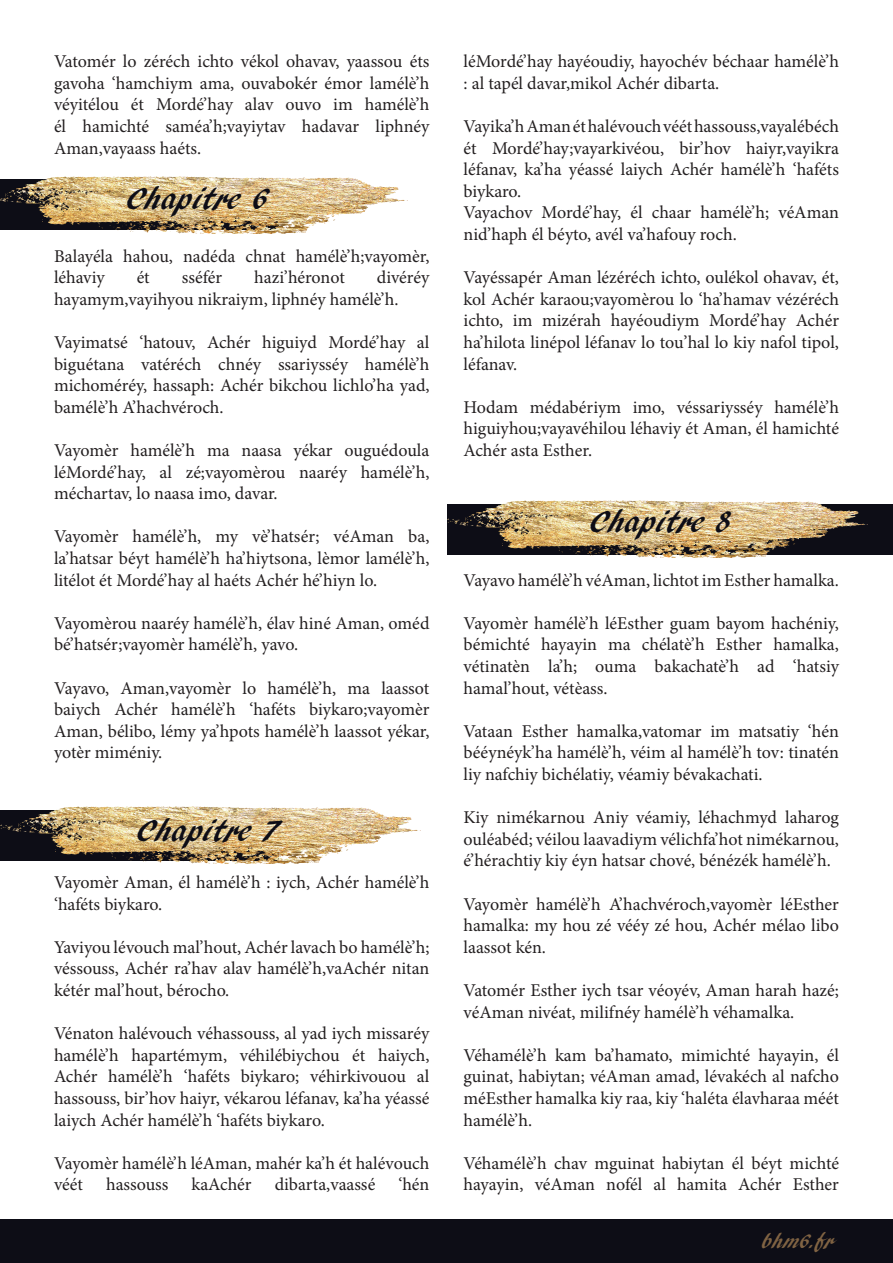
<style>
.page{position:relative;width:893px;height:1263px;background:#fff}
.page>*{position:absolute;margin:0;border:0;box-sizing:border-box;transform-origin:0 0}
.t1{font:700 36px "Minion Pro";color:#231f20}
.t2{font:31.5px "ARBLANCA";color:#0d0d16;scale:1.07 1}
.t3{font:21px "ARBLANCA";color:#806343;scale:1.07 1}
.t4{font:18px/21.6px "Minion Pro";letter-spacing:-.005em;color:#231f20;text-align:justify}
</style>
<div class="page">
<div style="left:0;top:1220px;width:893px;height:43px;background:#0d0d16"></div>
<img style="left:0;top:176px;width:408px;height:57px">
<img style="left:0;top:806px;width:420px;height:57px">
<div style="left:447px;top:504px;width:446px;height:50px;background:#0d0d16"></div>
<img style="left:447px;top:501px;width:421px;height:57px">
<p class="t4" style="left:54px;top:51px;width:377px">Vatomér lo zéréch ichto vékol ohavav, yaassou éts gavoha ‘hamchiym ama, ouvabokér émor lamélè’h véyitélou ét Mordé’hay alav ouvo im hamélè’h él hamichté saméa’h;vayiytav hadavar liphnéy Aman,vayaass haéts.</p>
<h1 class="t1" style="left:54px;top:181px;width:207px">CHAPITRE 6</h1>
<p class="t4" style="left:54px;top:245px;width:377px">Balayéla hahou, nadéda chnat hamélè’h;vayomèr, léhaviy</p>
<h2 class="t2" style="left:126px;top:182px;width:134px">Chapitre 6</h2>
<p class="t4" style="left:54px;top:267px;width:377px;text-indent:323px">divéréy hayamym,vayihyou nikraiym, liphnéy hamélè’h.</p>
<p class="t4" style="left:54px;top:331px;width:377px">Vayimatsé ‘hatouv, Achér higuiyd Mordé’hay al biguétana vatéréch chnéy ssariysséy hamélè’h michoméréy, hassaph: Achér bikchou lichlo’ha yad, bamélè’h A’hachvéroch.</p>
<p class="t4" style="left:54px;top:439px;width:377px">Vayomèr hamélè’h ma naasa yékar ouguédoula léMordé’hay, al zé;vayomèrou naaréy hamélè’h, méchartav, lo naasa imo, davar.</p>
<p class="t4" style="left:54px;top:526px;width:377px">Vayomèr hamélè’h, my vè’hatsér; véAman ba, la’hatsar béyt hamélè’h ha’hiytsona, lèmor lamélè’h, litélot ét Mordé’hay al haéts Achér hé’hiyn lo.</p>
<p class="t4" style="left:54px;top:612px;width:377px">Vayomèrou naaréy hamélè’h, élav hiné Aman, oméd bé’hatsér;vayomèr hamélè’h, yavo.</p>
<p class="t4" style="left:54px;top:677px;width:377px">Vayavo, Aman,vayomèr lo hamélè’h, ma laassot baiych Achér hamélè’h ‘haféts biykaro;vayomèr Aman, bélibo, lémy ya’hpots hamélè’h laassot yékar, yotèr miméniy.</p>
<p class="t4" style="left:137px;top:267px;width:15px">ét</p>
<p class="t4" style="left:182px;top:267px;width:42px">sséfér</p>
<p class="t4" style="left:254px;top:267px;width:92px">hazi’héronot</p>
<h2 class="t2" style="left:137px;top:813px;width:134px">Chapitre 7</h2>
<h1 class="t1" style="left:54px;top:808px;width:207px">CHAPITRE 7</h1>
<p class="t4" style="left:54px;top:871px;width:377px">Vayomèr Aman, él hamélè’h : iych, Achér hamélè’h ‘haféts biykaro.</p>
<p class="t4" style="left:54px;top:936px;width:377px">Yaviyou lévouch mal’hout, Achér lavach bo hamélè’h; véssouss, Achér ra’hav alav hamélè’h,vaAchér nitan kétér mal’hout, bérocho.</p>
<p class="t4" style="left:54px;top:1023px;width:377px">Vénaton halévouch véhassouss, al yad iych missaréy hamélè’h hapartémym, véhilébiychou ét haiych, Achér hamélè’h ‘haféts biykaro; véhirkivouou al hassouss, bir’hov haiyr, vékarou léfanav, ka’ha yéassé laiych Achér hamélè’h ‘haféts biykaro.</p>
<p class="t4" style="left:54px;top:1152px;width:377px">Vayomèr hamélè’h léAman, mahér ka’h ét halévouch véét</p>
<p class="t4" style="left:106px;top:1174px;width:64px">hassouss</p>
<p class="t4" style="left:191px;top:1174px;width:62px">kaAchér</p>
<p class="t4" style="left:275px;top:1174px;width:102px">dibarta,vaassé</p>
<p class="t4" style="left:398px;top:1174px;width:33px">‘hén</p>
<p class="t4" style="left:463px;top:51px;width:377px">léMordé’hay hayéoudiy, hayochév béchaar hamélè’h : al tapél davar,mikol Achér dibarta.</p>
<p class="t4" style="left:463px;top:115px;width:377px;text-align:left">Vayika’h Aman ét halévouch véét hassouss,vayalébéch ét Mordé’hay;vayarkivéou, bir’hov haiyr,vayikra léfanav, ka’ha yéassé laiych Achér hamélè’h ‘haféts biykaro.<br>Vayachov Mordé’hay, él chaar hamélè’h; véAman nid’haph él béyto, avél va’hafouy roch.</p>
<p class="t4" style="left:463px;top:267px;width:377px">Vayéssapér Aman lézéréch ichto, oulékol ohavav, ét, kol Achér karaou;vayomèrou lo ‘ha’hamav vézéréch ichto, im mizérah hayéoudiym Mordé’hay Achér ha’hilota linépol léfanav lo tou’hal lo kiy nafol tipol, léfanav.</p>
<p class="t4" style="left:463px;top:396px;width:377px">Hodam médabériym imo, véssariysséy hamélè’h higuiyhou;vayavéhilou léhaviy ét Aman, él hamichté Achér asta Esther.</p>
<h2 class="t2" style="left:590px;top:504px;width:134px">Chapitre 8</h2>
<p class="t4" style="left:463px;top:569px;width:377px">Vayavo hamélè’h véAman, lichtot im Esther hamalka.</p>
<p class="t4" style="left:463px;top:612px;width:377px">Vayomèr hamélè’h léEsther guam bayom hachéniy, bémichté hayayin ma chélatè’h Esther hamalka, vétinatèn la’h; ouma bakachatè’h ad ‘hatsiy hamal’hout, vétèass.</p>
<p class="t4" style="left:463px;top:720px;width:377px">Vataan Esther hamalka,vatomar im matsatiy ‘hén bééynéyk’ha hamélè’h, véim al hamélè’h tov: tinatén liy nafchiy bichélatiy, véamiy bévakachati.</p>
<p class="t4" style="left:463px;top:807px;width:377px">Kiy nimékarnou Aniy véamiy, léhachmyd laharog ouléabéd; véilou laavadiym vélichfa’hot nimékarnou, é’hérachtiy kiy éyn hatsar chové, bénézék hamélè’h.</p>
<p class="t4" style="left:463px;top:893px;width:377px">Vayomèr hamélè’h A’hachvéroch,vayomèr léEsther hamalka: my hou zé vééy zé hou, Achér mélao libo laassot kén.</p>
<p class="t4" style="left:463px;top:979px;width:377px">Vatomér Esther iych tsar véoyév, Aman harah hazé; véAman nivéat, milifnéy hamélè’h véhamalka.</p>
<p class="t4" style="left:463px;top:1044px;width:377px">Véhamélè’h kam ba’hamato, mimichté hayayin, él guinat, habiytan; véAman amad, lévakéch al nafcho méEsther hamalka kiy raa, kiy ‘haléta élavharaa méét hamélè’h.</p>
<p class="t4" style="left:463px;top:1152px;width:377px">Véhamélè’h chav mguinat habiytan él béyt michté hayayin, véAman nofél al hamita Achér Esther</p>
<p class="t3" style="left:762px;top:1229px;width:69px">bhm6.fr</p>
</div>
